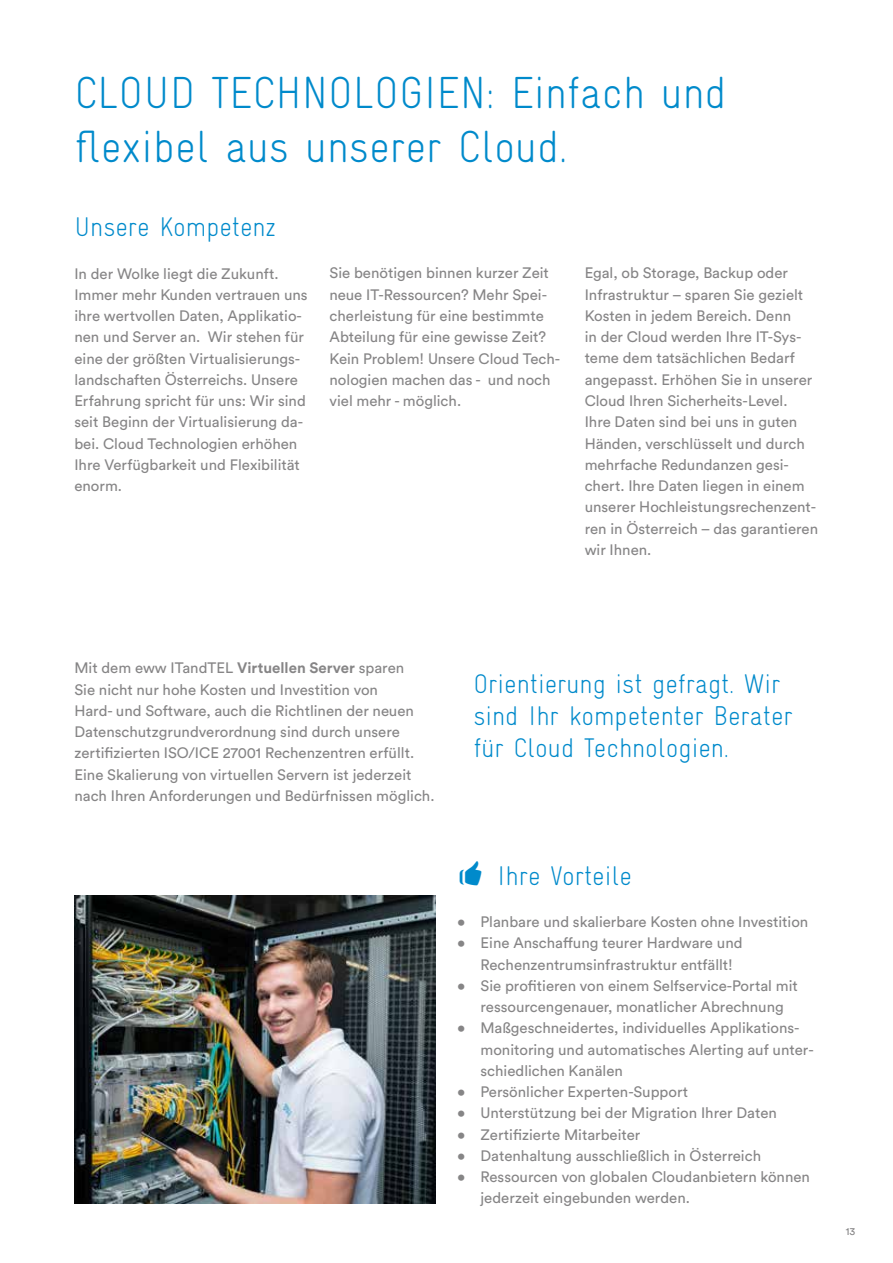
<style>
.page{position:relative;width:893px;height:1263px;background:#fff}
.page>*{position:absolute;margin:0;border:0;box-sizing:border-box;transform-origin:0 0}
.t1{font:45px/53.1px "Gravur Condensed Light CE";color:#008acb}
.t2{font:27px/32px "Gravur Condensed Light CE";color:#008acb}
.t3{font:15px/21.3px "Circular Pro";color:#868586}
.t4{font:10.5px "Circular Pro";color:#868586}
.s1{font-weight:700}
</style>
<div class="page">
<img style="left:74px;top:895px;width:362px;height:308px">
<h1 class="t1" style="left:74px;top:66px;width:654px">CLOUD TECHNOLOGIEN: Einfach und flexibel aus unserer Cloud.</h1>
<h2 class="t2" style="left:74px;top:211px;width:203px">Unsere Kompetenz</h2>
<p class="t3" style="left:74px;top:262px;width:235px">In der Wolke liegt die Zukunft.<br>Immer mehr Kunden vertrauen uns ihre wertvollen Daten, Applikatio&shy;nen und Server an. Wir stehen für eine der größten Virtualisierungs&shy;landschaften Österreichs. Unsere<br>Erfahrung spricht für uns: Wir sind seit Beginn der Virtualisierung da&shy;bei. Cloud Technologien erhöhen<br>Ihre Verfügbarkeit und Flexibilität enorm.</p>
<p class="t3" style="left:330px;top:262px;width:232px">Sie benötigen binnen kurzer Zeit neue IT-Ressourcen? Mehr Spei&shy;cherleistung für eine bestimmte<br>Abteilung für eine gewisse Zeit?<br>Kein Problem! Unsere Cloud Tech&shy;nologien machen das - und noch viel mehr - möglich.</p>
<p class="t3" style="left:585px;top:262px;width:235px">Egal, ob Storage, Backup oder<br>Infrastruktur – sparen Sie gezielt<br>Kosten in jedem Bereich. Denn<br>in der Cloud werden Ihre IT-Sys&shy;teme dem tatsächlichen Bedarf angepasst. Erhöhen Sie in unserer<br>Cloud Ihren Sicherheits-Level.<br>Ihre Daten sind bei uns in guten<br>Händen, verschlüsselt und durch mehrfache Redundanzen gesi&shy;chert. Ihre Daten liegen in einem unserer Hochleistungsrechenzent&shy;ren in Österreich – das garantieren wir Ihnen.</p>
<p class="t3" style="left:74px;top:657px;width:362px">Mit dem eww ITandTEL <span class="s1">Virtuellen Server</span> sparen<br>Sie nicht nur hohe Kosten und Investition von<br>Hard- und Software, auch die Richtlinen der neuen Datenschutzgrundverordnung sind durch unsere zertifizierten ISO/ICE 27001 Rechenzentren erfüllt.<br>Eine Skalierung von virtuellen Servern ist jederzeit nach Ihren Anforderungen und Bedürfnissen möglich.</p>
<h2 class="t2" style="left:473px;top:668px;width:321px">Orientierung ist gefragt. Wir sind Ihr kompetenter Berater für Cloud Technologien.</h2>
<h2 class="t2" style="left:498px;top:859px;width:136px">Ihre Vorteile</h2>
<p class="t3" style="left:457px;top:910px;width:353px">• Planbare und skalierbare Kosten ohne Investition</p>
<p class="t3" style="left:480px;top:932px;width:264px;text-indent:-23px">• Eine Anschaffung teurer Hardware und<br>Rechenzentrumsinfrastruktur entfällt!</p>
<p class="t3" style="left:480px;top:974px;width:319px;text-indent:-23px">• Sie profitieren von einem Selfservice-Portal mit ressourcengenauer, monatlicher Abrechnung</p>
<p class="t3" style="left:480px;top:1017px;width:335px;text-indent:-23px">• Maßgeschneidertes, individuelles Applikations&shy;monitoring und automatisches Alerting auf unter&shy;schiedlichen Kanälen</p>
<p class="t3" style="left:457px;top:1080px;width:233px">• Persönlicher Experten-Support</p>
<p class="t3" style="left:457px;top:1102px;width:321px">• Unterstützung bei der Migration Ihrer Daten</p>
<p class="t3" style="left:457px;top:1123px;width:185px">• Zertifizierte Mitarbeiter</p>
<p class="t3" style="left:457px;top:1144px;width:305px">• Datenhaltung ausschließlich in Österreich</p>
<p class="t3" style="left:480px;top:1165px;width:331px;text-indent:-23px">• Ressourcen von globalen Cloudanbietern können jederzeit eingebunden werden.</p>
<p class="t4" style="left:846px;top:1224px;width:11px">13</p>
</div>
